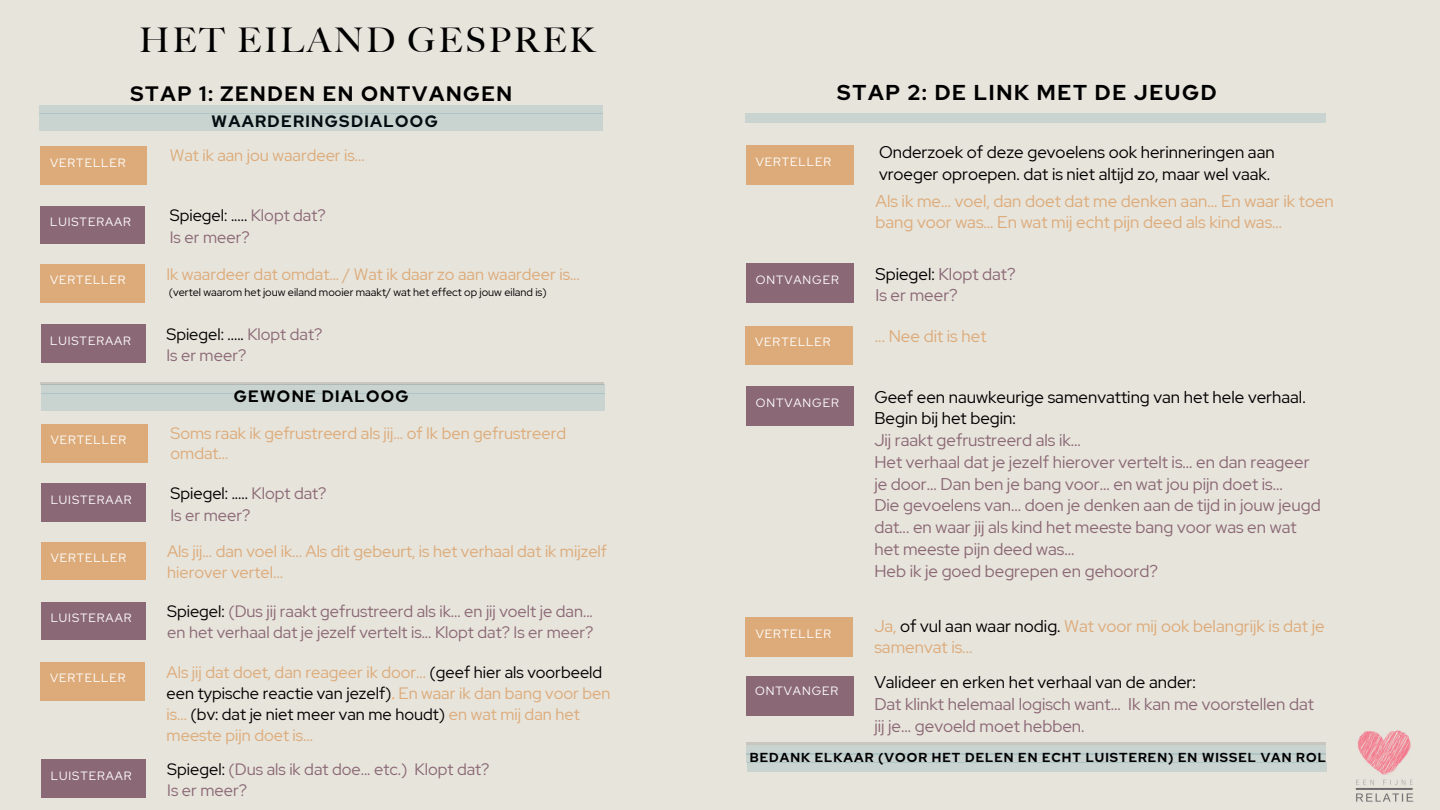
<style>
.page{position:relative;width:1440px;height:810px;background:#e7e4dc}
.page>*{position:absolute;margin:0;border:0;box-sizing:border-box;transform-origin:0 0}
.t1{font:500 34px "Big Caslon";letter-spacing:.08em;color:#000}
.t2{font:700 21.4px "Red Hat Display";letter-spacing:.08em;color:#000}
.t3{font:700 20.8px "Red Hat Display";letter-spacing:.08em;color:#000}
.t4{font:17px/21.8px "Red Hat Display";color:#8b6875}
.t5{font:17px/21.8px "Red Hat Display";color:#000}
.t6{font:17px/21.8px "Red Hat Display";color:#ddab79}
.t7{font:16.5px/21px "Red Hat Display";color:#ddab79}
.t8{font:16.5px/21px "Red Hat Display";color:#8b6875}
.t9{font:700 16.5px "Red Hat Display";letter-spacing:.08em;color:#000}
.t10{font:700 13px "Red Hat Display";letter-spacing:.08em;color:#000}
.t11{font:12px "Red Hat Display";letter-spacing:.08em;color:#fff}
.t12{font:11px "Red Hat Display";color:#000}
.s1{color:#000}
.s2{color:#ff914d}
</style>
<div class="page">
<hr style="left:40px;top:382px;width:564px;height:3px;background:#000">
<div style="left:40px;top:147px;width:107px;height:38px;background:#ddab79"></div>
<div style="left:40px;top:206px;width:105px;height:38px;background:#8b6875"></div>
<div style="left:41px;top:265px;width:104px;height:37px;background:#ddab79"></div>
<div style="left:41px;top:325px;width:104px;height:37px;background:#8b6875"></div>
<div style="left:41px;top:385px;width:563px;height:8px;background:#c9d3d0"></div>
<div style="left:41px;top:393px;width:563px;height:9px;background:#c9d3d0"></div>
<div style="left:41px;top:402px;width:563px;height:8px;background:#c9d3d0"></div>
<div style="left:41px;top:424px;width:106px;height:38px;background:#ddab79"></div>
<div style="left:41px;top:484px;width:105px;height:37px;background:#8b6875"></div>
<div style="left:41px;top:542px;width:105px;height:38px;background:#ddab79"></div>
<div style="left:41px;top:602px;width:105px;height:38px;background:#8b6875"></div>
<div style="left:41px;top:663px;width:104px;height:37px;background:#ddab79"></div>
<div style="left:746px;top:113px;width:579px;height:9px;background:#c9d3d0"></div>
<div style="left:746px;top:146px;width:107px;height:38px;background:#ddab79"></div>
<div style="left:746px;top:264px;width:108px;height:39px;background:#8b6875"></div>
<div style="left:746px;top:326px;width:107px;height:38px;background:#ddab79"></div>
<div style="left:746px;top:387px;width:108px;height:39px;background:#8b6875"></div>
<div style="left:746px;top:618px;width:107px;height:38px;background:#ddab79"></div>
<div style="left:746px;top:677px;width:108px;height:39px;background:#8b6875"></div>
<hr style="left:746px;top:743px;width:580px;height:2px;background:#000">
<div style="left:747px;top:745px;width:579px;height:9px;background:#c9d3d0"></div>
<div style="left:747px;top:754px;width:579px;height:9px;background:#c9d3d0"></div>
<div style="left:747px;top:763px;width:579px;height:9px;background:#c9d3d0"></div>
<div style="left:42px;top:760px;width:104px;height:37px;background:#8b6875"></div>
<div style="left:40px;top:105px;width:563px;height:8px;background:#c9d3d0"></div>
<div style="left:40px;top:114px;width:563px;height:8px;background:#c9d3d0"></div>
<div style="left:40px;top:122px;width:563px;height:9px;background:#c9d3d0"></div>
<img style="left:1306px;top:730px;width:108px;height:72px">
<h1 class="t1" style="left:139px;top:12px;width:458px">HET EILAND GESPREK</h1>
<p class="t3" style="left:130px;top:80px;width:383px">STAP 1: ZENDEN EN ONTVANGEN</p>
<p class="t11" style="left:50px;top:155px;width:77px">VERTELLER</p>
<p class="t11" style="left:50px;top:214px;width:82px">LUISTERAAR</p>
<p class="t11" style="left:50px;top:272px;width:77px">VERTELLER</p>
<p class="t11" style="left:50px;top:332px;width:82px">LUISTERAAR</p>
<p class="t11" style="left:51px;top:432px;width:77px">VERTELLER</p>
<p class="t11" style="left:51px;top:492px;width:82px">LUISTERAAR</p>
<p class="t11" style="left:51px;top:550px;width:77px">VERTELLER</p>
<p class="t11" style="left:51px;top:610px;width:82px">LUISTERAAR</p>
<p class="t9" style="left:212px;top:110px;width:228px">WAARDERINGSDIALOOG</p>
<p class="t7" style="left:170px;top:145px;width:196px">Wat ik aan jou waardeer is...</p>
<p class="t8" style="left:170px;top:204px;width:157px;line-height:21.8px"><span class="s1">Spiegel: .....</span> Klopt dat?<br>Is er meer?</p>
<p class="t7" style="left:166px;top:263px;width:415px">Ik waardeer dat omdat... / Wat ik daar zo aan waardeer is...</p>
<p class="t12" style="left:169px;top:285px;width:379px">(vertel waarom het jouw eiland mooier maakt/ wat het effect op jouw eiland is)</p>
<p class="t8" style="left:166px;top:323px;width:157px"><span class="s1">Spiegel: .....</span> Klopt dat?<br>Is er meer?</p>
<p class="t9" style="left:234px;top:386px;width:176px">GEWONE DIALOOG</p>
<p class="t7" style="left:171px;top:423px;width:397px;line-height:20.2px">Soms raak ik gefrustreerd als jij... of Ik ben gefrustreerd omdat...</p>
<p class="t8" style="left:171px;top:482px;width:158px;line-height:21.8px"><span class="s1">Spiegel: .....</span> Klopt dat?<br>Is er meer?</p>
<p class="t7" style="left:167px;top:541px;width:441px">Als jij... dan voel ik... Als dit gebeurt, is het verhaal dat ik mijzelf hierover vertel...</p>
<p class="t8" style="left:167px;top:601px;width:428px"><span class="s1">Spiegel:</span> (Dus jij raakt gefrustreerd als ik... en jij voelt je dan... en het verhaal dat je jezelf vertelt is... Klopt dat? Is er meer?</p>
<p class="t11" style="left:50px;top:670px;width:77px">VERTELLER</p>
<p class="t7" style="left:167px;top:661px;width:445px">Als jij dat doet, dan reageer ik door... <span class="s1">(geef hier als voorbeeld een typische reactie van jezelf)</span><span class="s2">.</span> En waar ik dan bang voor ben is... <span class="s1">(bv: dat je niet meer van me houdt)</span> en wat mij dan het meeste pijn doet is...</p>
<p class="t11" style="left:51px;top:768px;width:82px">LUISTERAAR</p>
<p class="t8" style="left:167px;top:758px;width:324px"><span class="s1">Spiegel:</span> (Dus als ik dat doe... etc.) Klopt dat?<br>Is er meer?</p>
<p class="t2" style="left:837px;top:79px;width:381px">STAP 2: DE LINK MET DE JEUGD</p>
<p class="t11" style="left:756px;top:154px;width:77px">VERTELLER</p>
<p class="t11" style="left:756px;top:272px;width:85px">ONTVANGER</p>
<p class="t5" style="left:879px;top:141px;width:397px">Onderzoek of deze gevoelens ook herinneringen aan vroeger oproepen. dat is niet altijd zo, maar wel vaak.</p>
<p class="t6" style="left:876px;top:189px;width:460px">Als ik me... voel, dan doet dat me denken aan... En waar ik toen bang voor was... En wat mij echt pijn deed als kind was...</p>
<p class="t4" style="left:876px;top:262px;width:142px"><span class="s1">Spiegel:</span> Klopt dat?<br>Is er meer?</p>
<p class="t11" style="left:755px;top:334px;width:77px">VERTELLER</p>
<p class="t6" style="left:875px;top:325px;width:113px">... Nee dit is het</p>
<p class="t11" style="left:756px;top:395px;width:85px">ONTVANGER</p>
<p class="t5" style="left:874px;top:385px;width:433px">Geef een nauwkeurige samenvatting van het hele verhaal.<br>Begin bij het begin:</p>
<p class="t4" style="left:874px;top:429px;width:448px">Jij raakt gefrustreerd als ik...<br>Het verhaal dat je jezelf hierover vertelt is... en dan reageer je door... Dan ben je bang voor... en wat jou pijn doet is...<br>Die gevoelens van... doen je denken aan de tijd in jouw jeugd dat... en waar jij als kind het meeste bang voor was en wat het meeste pijn deed was...<br>Heb ik je goed begrepen en gehoord?</p>
<p class="t11" style="left:756px;top:626px;width:77px">VERTELLER</p>
<p class="t6" style="left:874px;top:614px;width:452px">Ja, <span class="s1">of vul aan waar nodig.</span> Wat voor mij ook belangrijk is dat je samenvat is...</p>
<p class="t11" style="left:755px;top:683px;width:85px">ONTVANGER</p>
<p class="t5" style="left:874px;top:671px;width:323px">Valideer en erken het verhaal van de ander:</p>
<p class="t4" style="left:874px;top:693px;width:441px">Dat klinkt helemaal logisch want... Ik kan me voorstellen dat jij je... gevoeld moet hebben.</p>
<p class="t10" style="left:750px;top:749px;width:578px">BEDANK ELKAAR (VOOR HET DELEN EN ECHT LUISTEREN) EN WISSEL VAN ROL</p>
</div>
